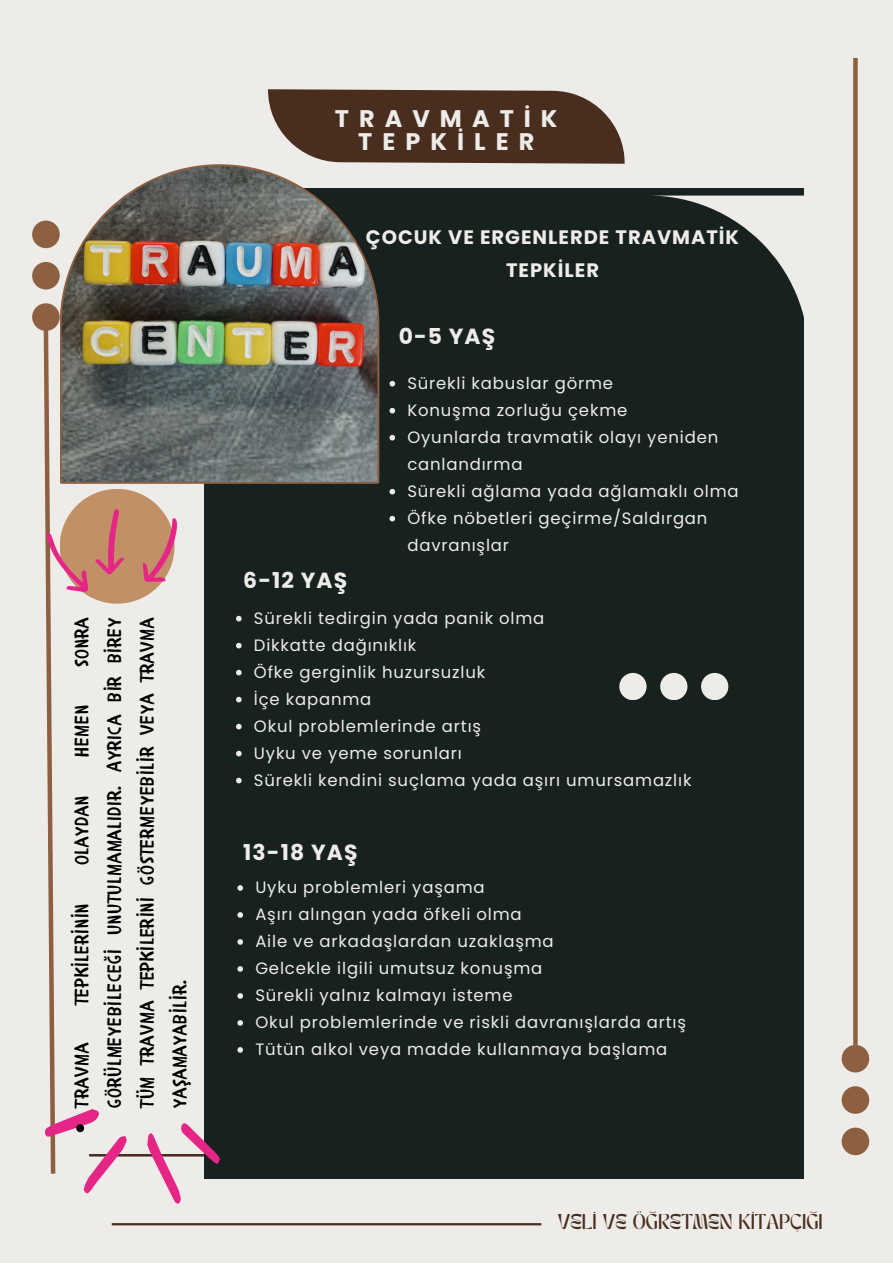
<style>
.page{position:relative;width:893px;height:1264px;background:#fff}
.page>*{position:absolute;margin:0;border:0;box-sizing:border-box;transform-origin:0 0}
.t1{font:700 24px/23.5px "Poppins";letter-spacing:.415em;color:#eeece9;text-align:center}
.t2{font:700 21.9px "Poppins";letter-spacing:.05em;color:#eeece9}
.t3{font:19.5px/32.5px "CHILDRENONE";letter-spacing:.05em;color:#000;text-align:justify}
.t4{font:700 19.5px/32.5px "Poppins";letter-spacing:.05em;color:#eeece9;text-align:center}
.t5{font:16.5px/27px "Poppins";letter-spacing:.05em;color:#eeece9}
.t6{font:15px "TANMERINGUE";color:#492e1f}
</style>
<div class="page">
<div style="left:0;top:0;width:892px;height:1262px;background:#eeece9"></div>
<svg style="left:268px;top:89px;width:356px;height:74px;background:#5a4134"></svg>
<svg style="left:841px;top:1044px;width:28px;height:111px"></svg>
<svg style="left:853px;top:58px;width:4px;height:986px;background:#92674a"></svg>
<div style="left:204px;top:188px;width:599px;height:990px;background:#17211f"></div>
<img style="left:97px;top:166px;width:280px;height:316px">
<svg style="left:653px;top:195px;width:151px;height:161px"></svg>
<svg style="left:619px;top:673px;width:109px;height:27px"></svg>
<svg style="left:389px;top:381px;width:6px;height:5px"></svg>
<svg style="left:389px;top:408px;width:6px;height:5px"></svg>
<svg style="left:389px;top:435px;width:6px;height:5px"></svg>
<svg style="left:389px;top:489px;width:6px;height:5px"></svg>
<svg style="left:389px;top:516px;width:6px;height:5px"></svg>
<svg style="left:236px;top:616px;width:6px;height:5px"></svg>
<svg style="left:236px;top:643px;width:6px;height:5px"></svg>
<svg style="left:236px;top:669px;width:6px;height:6px"></svg>
<svg style="left:236px;top:696px;width:6px;height:6px"></svg>
<svg style="left:236px;top:723px;width:6px;height:6px"></svg>
<svg style="left:236px;top:750px;width:6px;height:6px"></svg>
<svg style="left:236px;top:777px;width:6px;height:6px"></svg>
<svg style="left:237px;top:885px;width:6px;height:5px"></svg>
<svg style="left:237px;top:912px;width:6px;height:5px"></svg>
<svg style="left:237px;top:939px;width:6px;height:5px"></svg>
<svg style="left:237px;top:966px;width:6px;height:5px"></svg>
<svg style="left:237px;top:993px;width:6px;height:5px"></svg>
<svg style="left:237px;top:1020px;width:6px;height:5px"></svg>
<svg style="left:237px;top:1047px;width:6px;height:5px"></svg>
<svg style="left:32px;top:221px;width:195px;height:1005px"></svg>
<hr style="left:112px;top:1223px;width:429px;height:2px;background:#492e1f">
<p class="t3" style="left:64px;top:1107px;width:492px;text-indent:441px;rotate:-90deg">sonra görülmeyebileceği unutulmamalıdır. Ayrıca bir birey tüm travma tepkilerini göstermeyebilir veya travma yaşamayabilir.</p>
<p class="t3" style="left:64px;top:757px;width:54px;rotate:-90deg">hemen</p>
<p class="t3" style="left:64px;top:865px;width:71px;rotate:-90deg">olaydan</p>
<p class="t3" style="left:64px;top:1005px;width:103px;rotate:-90deg">tepkilerinin</p>
<p class="t3" style="left:64px;top:1107px;width:67px;rotate:-90deg">Travma</p>
<p class="t1" style="left:335px;top:107px;width:224px">TRAVMATİK<br>TEPKİLER</p>
<p class="t4" style="left:366px;top:221px;width:375px">ÇOCUK VE ERGENLERDE TRAVMATİK<br>TEPKİLER</p>
<p class="t2" style="left:398px;top:321px;width:98px">0-5 YAŞ</p>
<p class="t5" style="left:407px;top:369px;width:207px">Sürekli kabuslar görme</p>
<p class="t5" style="left:407px;top:396px;width:221px">Konuşma zorluğu çekme</p>
<p class="t5" style="left:407px;top:423px;width:312px">Oyunlarda travmatik olayı yeniden canlandırma</p>
<p class="t5" style="left:407px;top:477px;width:333px">Sürekli ağlama yada ağlamaklı olma</p>
<p class="t5" style="left:407px;top:504px;width:301px">Öfke nöbetleri geçirme/Saldırgan davranışlar</p>
<p class="t2" style="left:243px;top:564px;width:105px">6-12 YAŞ</p>
<p class="t5" style="left:254px;top:604px;width:292px">Sürekli tedirgin yada panik olma</p>
<p class="t5" style="left:254px;top:631px;width:164px">Dikkatte dağınıklık</p>
<p class="t5" style="left:254px;top:658px;width:233px">Öfke gerginlik huzursuzluk</p>
<p class="t5" style="left:254px;top:685px;width:119px">İçe kapanma</p>
<p class="t5" style="left:254px;top:712px;width:229px">Okul problemlerinde artış</p>
<p class="t5" style="left:254px;top:739px;width:209px">Uyku ve yeme sorunları</p>
<p class="t5" style="left:254px;top:766px;width:439px">Sürekli kendini suçlama yada aşırı umursamazlık</p>
<p class="t2" style="left:243px;top:837px;width:116px">13-18 YAŞ</p>
<p class="t5" style="left:255px;top:873px;width:231px">Uyku problemleri yaşama</p>
<p class="t5" style="left:255px;top:900px;width:268px">Aşırı alıngan yada öfkeli olma</p>
<p class="t5" style="left:255px;top:927px;width:300px">Aile ve arkadaşlardan uzaklaşma</p>
<p class="t5" style="left:255px;top:954px;width:288px">Gelcekle ilgili umutsuz konuşma</p>
<p class="t5" style="left:255px;top:981px;width:259px">Sürekli yalnız kalmayı isteme</p>
<p class="t5" style="left:255px;top:1008px;width:432px">Okul problemlerinde ve riskli davranışlarda artış</p>
<p class="t5" style="left:255px;top:1035px;width:413px">Tütün alkol veya madde kullanmaya başlama</p>
<p class="t6" style="left:557px;top:1213px;width:266px">VELİ VE ÖĞRETMEN KİTAPÇIĞI</p>
</div>
